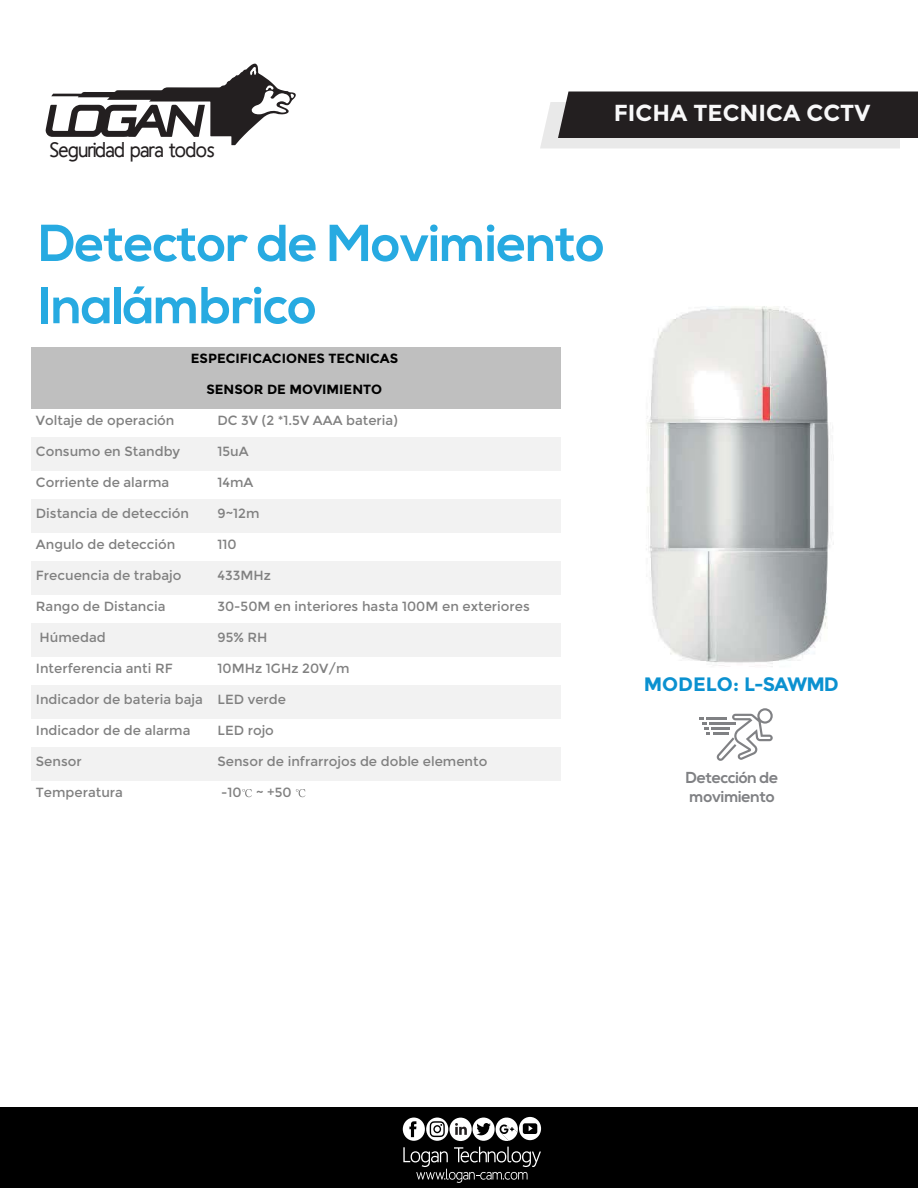
<style>
.page{position:relative;width:918px;height:1188px;background:#fff}
.page>*{position:absolute;margin:0;border:0;box-sizing:border-box;transform-origin:0 0}
.t1{font:700 51.9px/62.2px "Nexa";letter-spacing:-.015em;color:#27aae1}
.t2{font:700 23.1px "Montserrat";color:#f8f8f9}
.t3{font:700 20.85px "Homizio";color:#231f20}
.t4{font:700 19.35px "Montserrat";color:#0b91d0}
.t5{font:700 15.9px/19px "Nexa";letter-spacing:-.02em;color:#808184}
.t6{font:13.35px "Montserrat";color:#808080}
.t7{font:700 13.35px "Montserrat";color:#000}
</style>
<div class="page">
<svg style="left:45px;top:63px;width:251px;height:82px"></svg>
<svg style="left:540px;top:92px;width:378px;height:56px;background:#514d4e"></svg>
<svg style="left:717px;top:708px;width:56px;height:53px"></svg>
<hr style="left:709px;top:722px;width:27px;height:3px;background:#808184">
<hr style="left:712px;top:727px;width:18px;height:3px;background:#808184">
<hr style="left:713px;top:732px;width:15px;height:3px;background:#808184">
<hr style="left:707px;top:718px;width:20px;height:2px;background:#808184">
<svg style="left:699px;top:718px;width:11px;height:17px"></svg>
<div style="left:0;top:1107px;width:918px;height:81px;background:#000"></div>
<svg style="left:403px;top:1147px;width:138px;height:36px"></svg>
<svg style="left:403px;top:1118px;width:45px;height:23px"></svg>
<svg style="left:473px;top:1116px;width:68px;height:25px"></svg>
<div style="left:449px;top:1118px;width:23px;height:23px;background:#fff;border-radius:50%"></div>
<svg style="left:455px;top:1123px;width:12px;height:12px"></svg>
<img style="left:647px;top:306px;width:187px;height:361px">
<div style="left:32px;top:347px;width:529px;height:62px;background:#bfbfbf"></div>
<div style="left:32px;top:437px;width:529px;height:33px;background:#f2f2f2"></div>
<div style="left:32px;top:499px;width:529px;height:33px;background:#f2f2f2"></div>
<div style="left:32px;top:561px;width:529px;height:33px;background:#f2f2f2"></div>
<div style="left:32px;top:623px;width:529px;height:34px;background:#f2f2f2"></div>
<div style="left:32px;top:685px;width:529px;height:33px;background:#f2f2f2"></div>
<div style="left:32px;top:747px;width:529px;height:33px;background:#f2f2f2"></div>
<svg style="left:242px;top:789px;width:10px;height:8px"></svg>
<svg style="left:296px;top:789px;width:9px;height:8px"></svg>
<h3 class="t3" style="left:50px;top:138px;width:166px">Seguridad para todos</h3>
<h2 class="t2" style="left:614px;top:100px;width:258px">FICHA TECNICA CCTV</h2>
<h1 class="t1" style="left:39px;top:214px;width:568px">Detector de Movimiento<br>Inalámbrico</h1>
<p class="t7" style="left:191px;top:350px;width:209px">ESPECIFICACIONES TECNICAS</p>
<p class="t7" style="left:206px;top:381px;width:177px">SENSOR DE MOVIMIENTO</p>
<p class="t6" style="left:36px;top:413px;width:140px">Voltaje de operación</p>
<p class="t6" style="left:218px;top:413px;width:182px">DC 3V (2 *1.5V AAA bateria)</p>
<p class="t6" style="left:36px;top:444px;width:146px">Consumo en Standby</p>
<p class="t6" style="left:218px;top:444px;width:33px">15uA</p>
<p class="t6" style="left:36px;top:475px;width:135px">Corriente de alarma</p>
<p class="t6" style="left:218px;top:475px;width:37px">14mA</p>
<p class="t6" style="left:36px;top:506px;width:155px">Distancia de detección</p>
<p class="t6" style="left:218px;top:506px;width:44px">9~12m</p>
<p class="t6" style="left:36px;top:537px;width:141px">Angulo de detección</p>
<p class="t6" style="left:218px;top:537px;width:21px">110</p>
<p class="t6" style="left:36px;top:568px;width:147px">Frecuencia de trabajo</p>
<p class="t6" style="left:218px;top:568px;width:55px">433MHz</p>
<p class="t6" style="left:36px;top:599px;width:131px">Rango de Distancia</p>
<p class="t6" style="left:218px;top:599px;width:314px">30-50M en interiores hasta 100M en exteriores</p>
<p class="t6" style="left:40px;top:630px;width:68px">Húmedad</p>
<p class="t6" style="left:218px;top:630px;width:51px">95% RH</p>
<p class="t6" style="left:36px;top:661px;width:138px">Interferencia anti RF</p>
<p class="t6" style="left:218px;top:661px;width:134px">10MHz 1GHz 20V/m</p>
<p class="t6" style="left:36px;top:692px;width:252px">Indicador de bateria baja LED verde</p>
<p class="t6" style="left:36px;top:723px;width:156px">Indicador de de alarma</p>
<p class="t6" style="left:218px;top:723px;width:58px">LED rojo</p>
<p class="t6" style="left:36px;top:754px;width:47px">Sensor</p>
<p class="t6" style="left:218px;top:754px;width:271px">Sensor de infrarrojos de doble elemento</p>
<p class="t6" style="left:36px;top:785px;width:89px">Temperatura</p>
<p class="t6" style="left:221px;top:785px;width:72px">-10 ~ +50</p>
<h3 class="t4" style="left:644px;top:672px;width:197px">MODELO: L-SAWMD</h3>
<p class="t5" style="left:686px;top:769px;width:94px">Detección de movimiento</p>
</div>
